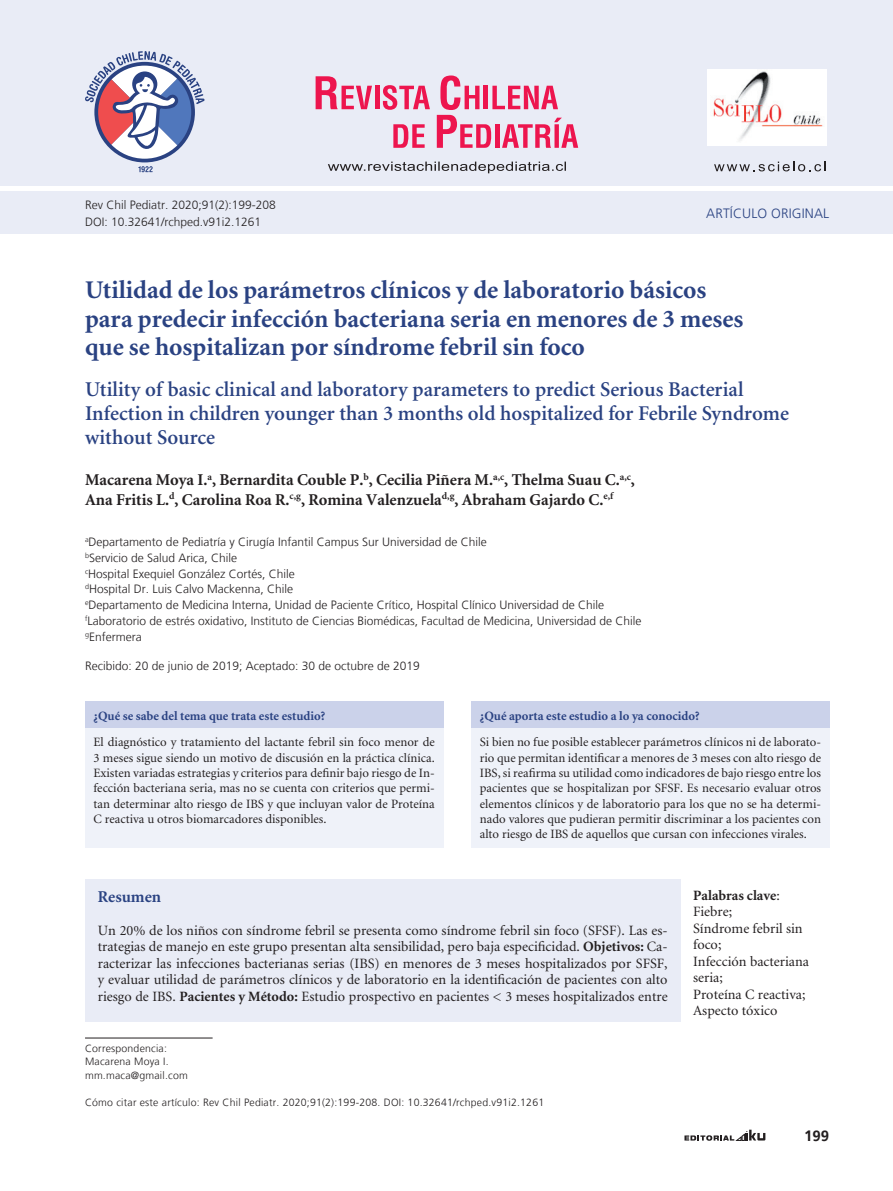
<style>
.page{position:relative;width:893px;height:1191px;background:#fff}
.page>*{position:absolute;margin:0;border:0;box-sizing:border-box;transform-origin:0 0}
.t1{font:700 25.5px/28.5px "Minion";color:#2a4282}
.t2{font:600 21px/24px "Minion";color:#2a4282}
.t3{font:700 16.5px/19.5px "Minion";color:#231f20}
.t4{font:700 16.5px "Minion";color:#2a4282}
.t5{font:700 15px "Frutiger LT";color:#231f20}
.t6{font:14.25px/16.5px "Minion";color:#231f20}
.t7{font:300 13.5px "Frutiger LT";letter-spacing:.01em;color:#2a4282}
.t8{font:12.75px/15.3px "Minion";color:#231f20;text-align:justify}
.t9{font:700 12.75px "Minion";color:#2a4282}
.t10{font:300 12px/15.9px "Frutiger LT";color:#231f20}
.t11{font:300 10.5px/13.5px "Frutiger LT";letter-spacing:.02em;color:#231f20}
.s1{font-weight:700}
</style>
<div class="page">
<svg style="left:684px;top:1129px;width:81px;height:11px"></svg>
<div style="left:0;top:192px;width:893px;height:42px;background:#e9ecf6"></div>
<div style="left:0;top:0;width:893px;height:186px;background:#e9ecf6"></div>
<svg style="left:714px;top:162px;width:111px;height:9px"></svg>
<svg style="left:138px;top:166px;width:15px;height:6px"></svg>
<svg style="left:85px;top:51px;width:120px;height:108px"></svg>
<img style="left:707px;top:70px;width:119px;height:75px">
<svg style="left:393px;top:124px;width:32px;height:24px"></svg>
<svg style="left:316px;top:76px;width:56px;height:33px"></svg>
<hr style="left:375px;top:86px;width:4px;height:23px;background:#ed154e">
<svg style="left:383px;top:85px;width:47px;height:25px"></svg>
<svg style="left:437px;top:75px;width:141px;height:73px"></svg>
<svg style="left:328px;top:162px;width:238px;height:11px"></svg>
<hr style="left:85px;top:1037px;width:128px;height:1px;background:#231f20">
<div style="left:85px;top:878px;width:595px;height:143px;background:#e9ecf6"></div>
<div style="left:85px;top:701px;width:358px;height:27px;background:#cbd2ea"></div>
<div style="left:85px;top:728px;width:358px;height:119px;background:#eff2f9"></div>
<div style="left:471px;top:701px;width:359px;height:27px;background:#cbd2ea"></div>
<div style="left:471px;top:728px;width:359px;height:119px;background:#eff2f9"></div>
<p class="t10" style="left:85px;top:197px;width:192px;line-height:16.5px">Rev Chil Pediatr. 2020;91(2):199-208<br>DOI: 10.32641/rchped.v91i2.1261</p>
<p class="t7" style="left:706px;top:205px;width:32px">Artículo</p>
<p class="t7" style="left:771px;top:205px;width:17px">Origi</p>
<p class="t7" style="left:805px;top:205px;width:18px">nal</p>
<h1 class="t1" style="left:85px;top:277px;width:660px">Utilidad de los parámetros clínicos y de laboratorio básicos para predecir infección bacteriana seria en menores de 3 meses que se hospitalizan por síndrome febril sin foco</h1>
<h2 class="t2" style="left:85px;top:378px;width:705px">Utility of basic clinical and laboratory parameters to predict Serious Bacterial<br>Infection in children younger than 3 months old hospitalized for Febrile Syndrome without Source</h2>
<p class="t3" style="left:85px;top:470px;width:551px">Macarena Moya I.<sup>a</sup>, Bernardita Couble P.<sup>b</sup>, Cecilia Piñera M.<sup>a,c</sup>, Thelma Suau C.<sup>a,c</sup>,<br>Ana Fritis L.<sup>d</sup>, Carolina Roa R.<sup>c,g</sup>, Romina Valenzuela<sup>d,g</sup>, Abraham Gajardo C.<sup>e,f</sup></p>
<p class="t10" style="left:85px;top:534px;width:558px"><sup>a</sup>Departamento de Pediatría y Cirugía Infantil Campus Sur Universidad de Chile<br><sup>b</sup>Servicio de Salud Arica, Chile<br><sup>c</sup>Hospital Exequiel González Cortés, Chile<br><sup>d</sup>Hospital Dr. Luis Calvo Mackenna, Chile<br><sup>e</sup>Departamento de Medicina Interna, Unidad de Paciente Crítico, Hospital Clínico Universidad de Chile <sup>f</sup>Laboratorio de estrés oxidativo, Instituto de Ciencias Biomédicas, Facultad de Medicina, Universidad de Chile <sup>g</sup>Enfermera</p>
<p class="t10" style="left:85px;top:658px;width:336px">Recibido: 20 de junio de 2019; Aceptado: 30 de octubre de 2019</p>
<p class="t9" style="left:94px;top:709px;width:233px">¿Qué se sabe del tema que trata este estudio?</p>
<p class="t8" style="left:94px;top:735px;width:343px">El diagnóstico y tratamiento del lactante febril sin foco menor de 3 meses sigue siendo un motivo de discusión en la práctica clínica.<br>Existen variadas estrategias y criterios para definir bajo riesgo de In&shy;fección bacteriana seria, mas no se cuenta con criterios que permi&shy;tan determinar alto riesgo de IBS y que incluyan valor de Proteína C reactiva u otros biomarcadores disponibles.</p>
<p class="t9" style="left:480px;top:709px;width:221px">¿Qué aporta este estudio a lo ya conocido?</p>
<p class="t8" style="left:480px;top:735px;width:343px">Si bien no fue posible establecer parámetros clínicos ni de laborato&shy;rio que permitan identificar a menores de 3 meses con alto riesgo de IBS, si reafirma su utilidad como indicadores de bajo riesgo entre los pacientes que se hospitalizan por SFSF. Es necesario evaluar otros elementos clínicos y de laboratorio para los que no se ha determi&shy;nado valores que pudieran permitir discriminar a los pacientes con alto riesgo de IBS de aquellos que cursan con infecciones virales.</p>
<p class="t4" style="left:98px;top:888px;width:65px">Resumen</p>
<p class="t6" style="left:98px;top:922px;width:571px;text-align:justify">Un 20% de los niños con síndrome febril se presenta como síndrome febril sin foco (SFSF). Las es&shy;trategias de manejo en este grupo presentan alta sensibilidad, pero baja especificidad. <span class="s1">Objetivos:</span> Ca&shy;racterizar las infecciones bacterianas serias (IBS) en menores de 3 meses hospitalizados por SFSF, y evaluar utilidad de parámetros clínicos y de laboratorio en la identificación de pacientes con alto riesgo de IBS. <span class="s1">Pacientes y Método:</span> Estudio prospectivo en pacientes &lt; 3 meses hospitalizados entre</p>
<p class="t11" style="left:85px;top:1041px;width:104px">Correspondencia:<br>Macarena Moya I. mm.maca@gmail.com</p>
<p class="t11" style="left:85px;top:1095px;width:461px">Cómo citar este artículo: Rev Chil Pediatr. 2020;91(2):199-208. DOI: 10.32641/rchped.v91i2.1261</p>
<p class="t6" style="left:693px;top:887px;width:117px"><span class="s1">Palabras clave</span>:<br>Fiebre;<br>Síndrome febril sin foco;<br>Infección bacteriana seria;<br>Proteína C reactiva;<br>Aspecto tóxico</p>
<p class="t5" style="left:804px;top:1127px;width:27px">199</p>
</div>
